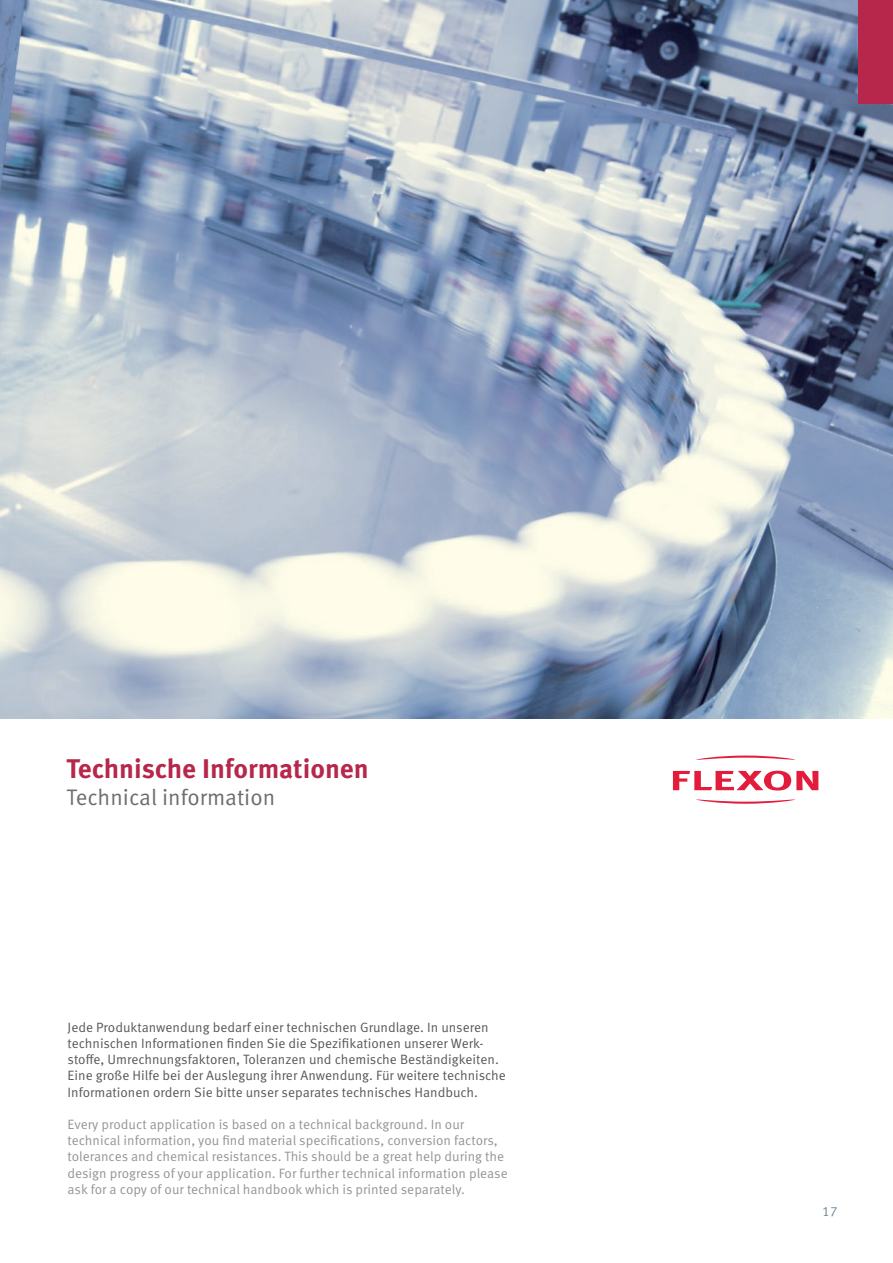
<style>
.page{position:relative;width:893px;height:1263px;background:#fff}
.page>*{position:absolute;margin:0;border:0;box-sizing:border-box;transform-origin:0 0}
.Headline{font:700 27px "Meta OT";color:#b6274b}
.Subhead{font:22.5px "Meta OT";color:#6c6d70}
.Subhead-2{font:13.5px/16.2px "Meta OT";color:#939598}
.Subhead-3{font:13.5px/16.2px "Meta OT";color:#57585a}
.t1{font:13.5px "Meta OT";color:#738a95}
</style>
<div class="page">
<img style="left:0;top:0;width:893px;height:719px">
<div style="left:859px;top:0;width:34px;height:103px;background:#b6274b"></div>
<svg style="left:696px;top:755px;width:99px;height:5px"></svg>
<svg style="left:696px;top:799px;width:99px;height:5px"></svg>
<svg style="left:673px;top:771px;width:145px;height:19px"></svg>
<p class="Headline" style="left:67px;top:752px;width:304px">Technische Informationen</p>
<p class="Subhead" style="left:67px;top:784px;width:210px">Technical information</p>
<p class="Subhead-3" style="left:68px;top:1019px;width:440px">Jede Produktanwendung bedarf einer technischen Grundlage. In unseren technischen Informationen finden Sie die Spezifikationen unserer Werk&shy;stoffe, Umrechnungsfaktoren, Toleranzen und chemische Beständigkeiten.<br>Eine große Hilfe bei der Auslegung ihrer Anwendung. Für weitere technische Informationen ordern Sie bitte unser separates technisches Handbuch.</p>
<p class="Subhead-2" style="left:68px;top:1116px;width:442px">Every product application is based on a technical background. In our technical information, you find material specifications, conversion factors, tolerances and chemical resistances. This should be a great help during the design progress of your application. For further technical information please ask for a copy of our technical handbook which is printed separately.</p>
<p class="t1" style="left:822px;top:1203px;width:17px">17</p>
</div>
